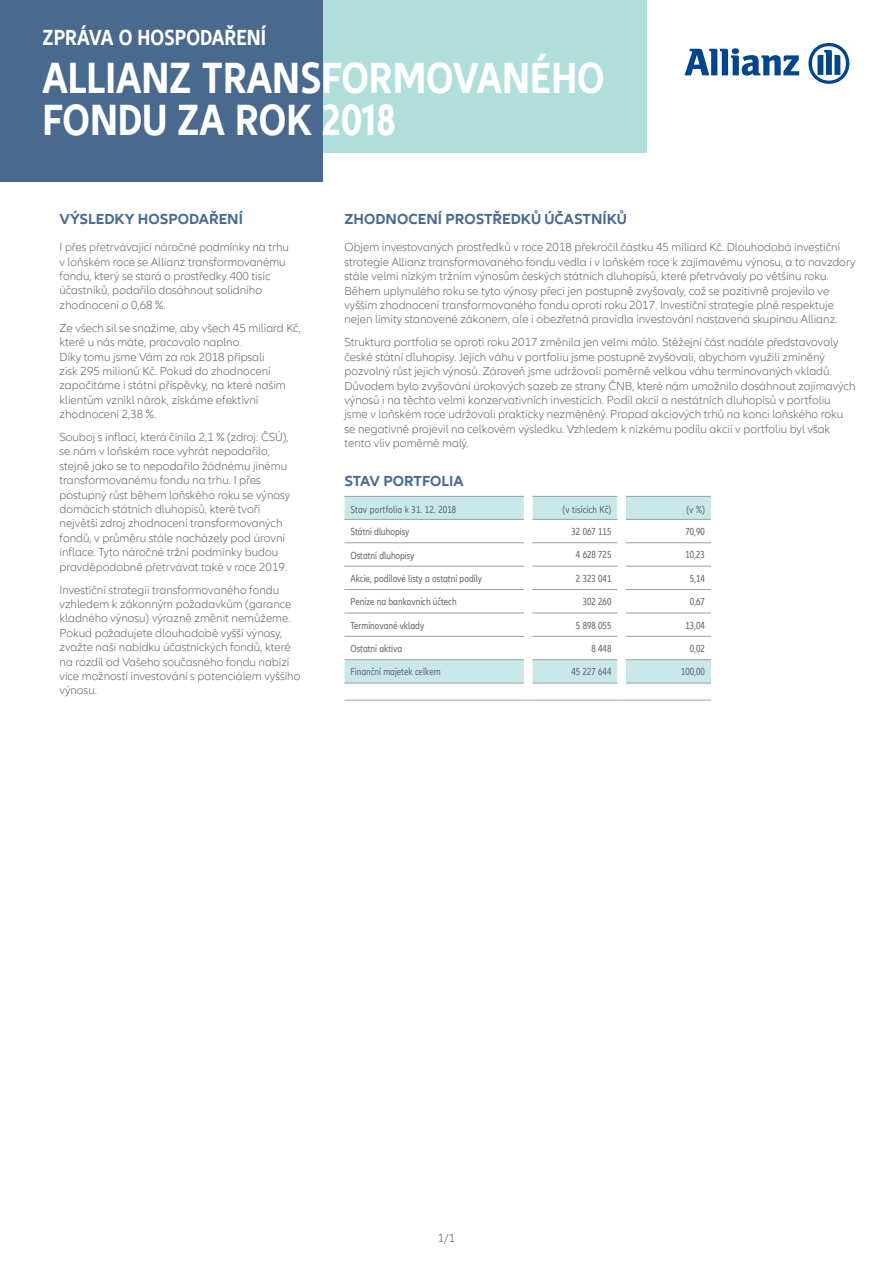
<style>
.page{position:relative;width:893px;height:1263px;background:#fff}
.page>*{position:absolute;margin:0;border:0;box-sizing:border-box;transform-origin:0 0}
.t1{font:700 condensed 45px/42px "Allianz Neo";color:#fff}
.t2{font:700 condensed 22.5px "Allianz Neo";color:#fff}
.t3{font:700 15px "Allianz Neo";color:#496a8e}
.t4{font:300 12px/14.4px "Allianz Neo";color:#636366}
.t5{font:300 12px "Allianz Neo";color:#57585a}
.t6{font:condensed 10.5px "Allianz Neo";color:#6c6d70}
</style>
<div class="page">
<svg style="left:344px;top:496px;width:367px;height:204px"></svg>
<hr style="left:344px;top:542px;width:180px;height:1px;background:#9d9fa2">
<hr style="left:344px;top:566px;width:180px;height:1px;background:#9d9fa2">
<hr style="left:344px;top:589px;width:180px;height:1px;background:#9d9fa2">
<hr style="left:344px;top:612px;width:180px;height:1px;background:#9d9fa2">
<hr style="left:344px;top:636px;width:180px;height:1px;background:#9d9fa2">
<hr style="left:344px;top:659px;width:180px;height:1px;background:#9d9fa2">
<hr style="left:344px;top:683px;width:180px;height:1px;background:#9d9fa2">
<hr style="left:344px;top:700px;width:180px;height:1px;background:#9d9fa2">
<hr style="left:532px;top:700px;width:85px;height:1px;background:#9d9fa2">
<hr style="left:626px;top:700px;width:85px;height:1px;background:#9d9fa2">
<hr style="left:532px;top:542px;width:85px;height:1px;background:#9d9fa2">
<hr style="left:532px;top:566px;width:85px;height:1px;background:#9d9fa2">
<hr style="left:532px;top:589px;width:85px;height:1px;background:#9d9fa2">
<hr style="left:532px;top:612px;width:85px;height:1px;background:#9d9fa2">
<hr style="left:532px;top:636px;width:85px;height:1px;background:#9d9fa2">
<hr style="left:532px;top:659px;width:85px;height:1px;background:#9d9fa2">
<hr style="left:532px;top:683px;width:85px;height:1px;background:#9d9fa2">
<hr style="left:626px;top:542px;width:85px;height:1px;background:#9d9fa2">
<hr style="left:626px;top:566px;width:85px;height:1px;background:#9d9fa2">
<hr style="left:626px;top:589px;width:85px;height:1px;background:#9d9fa2">
<hr style="left:626px;top:612px;width:85px;height:1px;background:#9d9fa2">
<hr style="left:626px;top:636px;width:85px;height:1px;background:#9d9fa2">
<hr style="left:626px;top:659px;width:85px;height:1px;background:#9d9fa2">
<hr style="left:626px;top:683px;width:85px;height:1px;background:#9d9fa2">
<hr style="left:532px;top:496px;width:85px;height:1px;background:#9d9fa2">
<hr style="left:532px;top:519px;width:85px;height:1px;background:#9d9fa2">
<hr style="left:344px;top:496px;width:180px;height:1px;background:#9d9fa2">
<hr style="left:344px;top:519px;width:180px;height:1px;background:#9d9fa2">
<hr style="left:626px;top:496px;width:85px;height:1px;background:#9d9fa2">
<hr style="left:626px;top:519px;width:85px;height:1px;background:#9d9fa2">
<div style="left:271px;top:0;width:375px;height:152px;background:#afdedb"></div>
<div style="left:0;top:0;width:322px;height:182px;background:#496a8e"></div>
<svg style="left:684px;top:48px;width:115px;height:28px"></svg>
<svg style="left:808px;top:43px;width:41px;height:41px"></svg>
<h2 class="t2" style="left:43px;top:24px;width:225px">ZPRÁVA O HOSPODAŘENÍ</h2>
<h1 class="t1" style="left:43px;top:58px;width:564px">ALLIANZ TRANSFORMOVANÉHO<br>FONDU ZA ROK 2018</h1>
<p class="t3" style="left:60px;top:210px;width:185px">VÝSLEDKY HOSPODAŘENÍ</p>
<p class="t4" style="left:60px;top:240px;width:231px">I přes přetrvávající náročné podmínky na trhu v loňském roce se Allianz transformovanému fondu, který se stará o prostředky 400 tisíc účastníků, podařilo dosáhnout solidního zhodnocení o 0,68 %.</p>
<p class="t4" style="left:60px;top:321px;width:243px">Ze všech sil se snažíme, aby všech 45 miliard Kč, které u nás máte, pracovalo naplno.<br>Díky tomu jsme Vám za rok 2018 připsali<br>zisk 295 milionů Kč. Pokud do zhodnocení započítáme i státní příspěvky, na které našim klientům vznikl nárok, získáme efektivní zhodnocení 2,38 %.</p>
<p class="t4" style="left:60px;top:430px;width:232px">Souboj s inflací, která činila 2,1 % (zdroj: ČSÚ), se nám v loňském roce vyhrát nepodařilo, stejně jako se to nepodařilo žádnému jinému transformovanému fondu na trhu. I přes postupný růst během loňského roku se výnosy domácích státních dluhopisů, které tvoří největší zdroj zhodnocení transformovaných fondů, v průměru stále nacházely pod úrovní inflace. Tyto náročné tržní podmínky budou pravděpodobně přetrvávat také v roce 2019.</p>
<p class="t4" style="left:60px;top:583px;width:242px">Investiční strategii transformovaného fondu vzhledem k zákonným požadavkům (garance kladného výnosu) výrazně změnit nemůžeme.<br>Pokud požadujete dlouhodobě vyšší výnosy, zvažte naši nabídku účastnických fondů, které na rozdíl od Vašeho současného fondu nabízí více možností investování s potenciálem vyššího výnosu.</p>
<p class="t3" style="left:344px;top:211px;width:284px">ZHODNOCENÍ PROSTŘEDKŮ ÚČASTNÍKŮ</p>
<p class="t4" style="left:344px;top:241px;width:513px">Objem investovaných prostředků v roce 2018 překročil částku 45 miliard Kč. Dlouhodobá investiční strategie Allianz transformovaného fondu vedla i v loňském roce k zajímavému výnosu, a to navzdory stále velmi nízkým tržním výnosům českých státních dluhopisů, které přetrvávaly po většinu roku.<br>Během uplynulého roku se tyto výnosy přeci jen postupně zvyšovaly, což se pozitivně projevilo ve vyšším zhodnocení transformovaného fondu oproti roku 2017. Investiční strategie plně respektuje nejen limity stanovené zákonem, ale i obezřetná pravidla investování nastavená skupinou Allianz.</p>
<p class="t4" style="left:344px;top:335px;width:513px">Struktura portfolia se oproti roku 2017 změnila jen velmi málo. Stěžejní část nadále představovaly české státní dluhopisy. Jejich váhu v portfoliu jsme postupně zvyšovali, abychom využili zmíněný pozvolný růst jejich výnosů. Zároveň jsme udržovali poměrně velkou váhu termínovaných vkladů.<br>Důvodem bylo zvyšování úrokových sazeb ze strany ČNB, které nám umožnilo dosáhnout zajímavých výnosů i na těchto velmi konzervativních investicích. Podíl akcií a nestátních dluhopisů v portfoliu jsme v loňském roce udržovali prakticky nezměněný. Propad akciových trhů na konci loňského roku se negativně projevil na celkovém výsledku. Vzhledem k nízkému podílu akcií v portfoliu byl však tento vliv poměrně malý.</p>
<p class="t3" style="left:344px;top:472px;width:121px">STAV PORTFOLIA</p>
<p class="t6" style="left:350px;top:504px;width:107px">Stav portfolia k 31. 12. 2018</p>
<p class="t6" style="left:562px;top:504px;width:50px">(v tisících Kč)</p>
<p class="t6" style="left:686px;top:504px;width:20px">(v %)</p>
<p class="t6" style="left:350px;top:526px;width:60px">Státní dluhopisy</p>
<p class="t6" style="left:571px;top:526px;width:41px">32 067 115</p>
<p class="t6" style="left:685px;top:526px;width:21px">70,90</p>
<p class="t6" style="left:350px;top:550px;width:66px">Ostatní dluhopisy</p>
<p class="t6" style="left:576px;top:549px;width:37px">4 628 725</p>
<p class="t6" style="left:685px;top:549px;width:21px">10,23</p>
<p class="t6" style="left:350px;top:572px;width:133px">Akcie, podílové listy a ostatní podíly</p>
<p class="t6" style="left:576px;top:572px;width:37px">2 323 041</p>
<p class="t6" style="left:690px;top:572px;width:17px">5,14</p>
<p class="t6" style="left:350px;top:596px;width:108px">Peníze na bankovních účtech</p>
<p class="t6" style="left:583px;top:596px;width:30px">302 260</p>
<p class="t6" style="left:690px;top:596px;width:17px">0,67</p>
<p class="t6" style="left:350px;top:619px;width:75px">Termínované vklady</p>
<p class="t6" style="left:576px;top:619px;width:37px">5 898 055</p>
<p class="t6" style="left:685px;top:619px;width:21px">13,04</p>
<p class="t6" style="left:350px;top:642px;width:53px">Ostatní aktiva</p>
<p class="t6" style="left:591px;top:642px;width:21px">8 448</p>
<p class="t6" style="left:690px;top:642px;width:17px">0,02</p>
<p class="t6" style="left:350px;top:666px;width:92px">Finanční majetek celkem</p>
<p class="t6" style="left:571px;top:666px;width:41px">45 227 644</p>
<p class="t6" style="left:681px;top:666px;width:25px">100,00</p>
<p class="t5" style="left:438px;top:1231px;width:19px">1/1</p>
</div>
